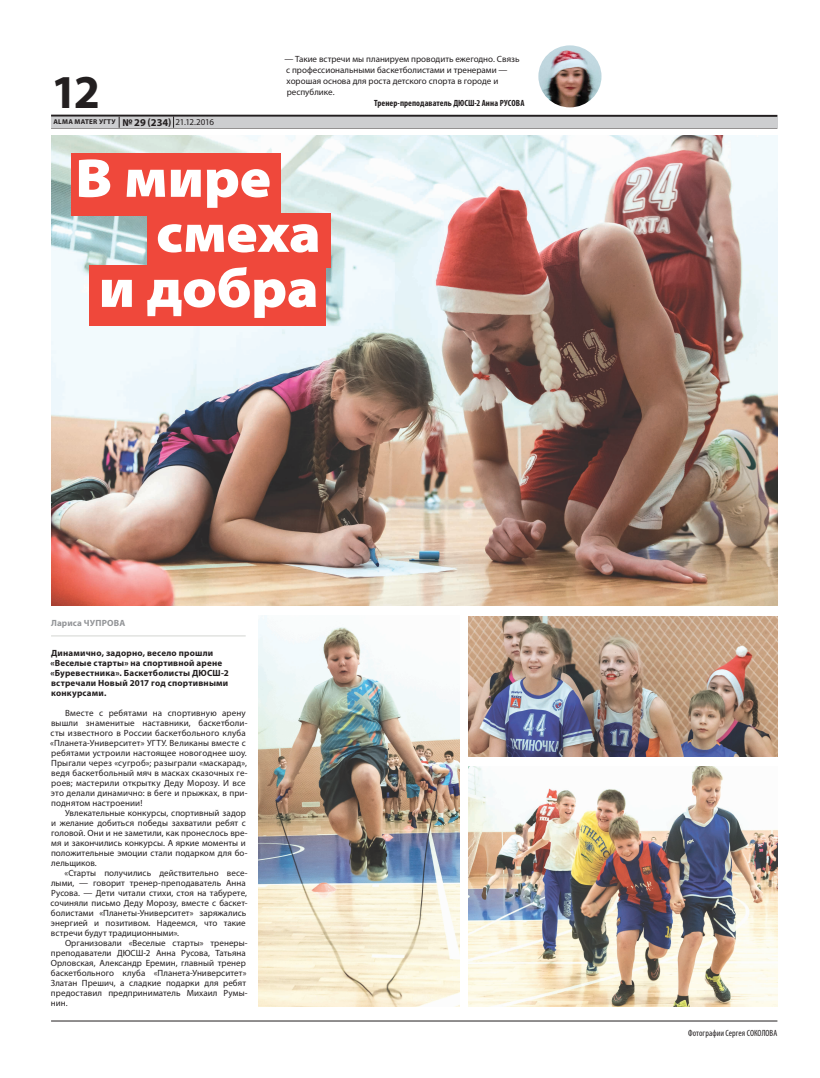
<style>
.page{position:relative;width:820px;height:1078px;background:#fff}
.page>*{position:absolute;margin:0;border:0;box-sizing:border-box;transform-origin:0 0}
.t1{font:900 semi-expanded 55px "Myriad Pro";letter-spacing:-.01em;color:#fff}
.t2{font:700 47.4px "Myriad Pro";color:#231f20}
.t3{font:9px/10px "Myriad Pro";letter-spacing:.005em;color:#231f20}
.t4{font:700 9px/10px "Myriad Pro";letter-spacing:.02em;color:#231f20}
.t5{font:700 condensed 9px "Myriad Pro";letter-spacing:.01em;color:#231f20}
.t6{font:condensed 9px "Myriad Pro";letter-spacing:.005em;color:#231f20}
.t7{font:700 9px "Myriad Pro";letter-spacing:.015em;color:#939598}
.t8{font:700 7px "Myriad Pro";letter-spacing:.04em;color:#231f20}
.s1{font-size:10.5px}
.s2{font-weight:400;font-size:9px}
</style>
<div class="page">
<hr style="left:51px;top:128px;width:726px;height:1px;background:#231f20">
<hr style="left:51px;top:115px;width:726px;height:2px;background:#231f20">
<div style="left:51px;top:117px;width:726px;height:11px;background:#cdced0"></div>
<svg style="left:173px;top:116px;width:1px;height:12px"></svg>
<hr style="left:51px;top:1020px;width:726px;height:1px;background:#231f20">
<img style="left:52px;top:135px;width:725px;height:470px">
<div style="left:71px;top:153px;width:210px;height:62px;background:#ef483b"></div>
<div style="left:148px;top:213px;width:182px;height:55px;background:#ef483b"></div>
<div style="left:89px;top:265px;width:236px;height:60px;background:#ef483b"></div>
<img style="left:468px;top:616px;width:309px;height:139px">
<img style="left:258px;top:615px;width:201px;height:390px">
<img style="left:468px;top:766px;width:309px;height:239px">
<img style="left:538px;top:45px;width:63px;height:62px">
<hr style="left:51px;top:635px;width:194px;height:1px;background:#d3d5d1">
<h2 class="t2" style="left:51px;top:61px;width:50px">12</h2>
<p class="t8" style="left:53px;top:117px;width:162px">ALMA MATER УГТУ <span class="s1">№ 29 (234)</span> <span class="s2">21.12.2016</span></p>
<p class="t3" style="left:284px;top:54px;width:237px;line-height:10.8px">— Такие встречи мы планируем проводить ежегодно. Связь с профессиональными баскетболистами и тренерами — хорошая основа для роста детского спорта в городе и республике.</p>
<p class="t5" style="left:374px;top:97px;width:152px">Тренер-преподаватель ДЮСШ-2 Анна РУСОВА</p>
<h1 class="t1" style="left:75px;top:147px;width:197px">В мире</h1>
<h1 class="t1" style="left:156px;top:202px;width:166px">смеха</h1>
<h1 class="t1" style="left:99px;top:257px;width:221px">и добра</h1>
<p class="t7" style="left:51px;top:617px;width:76px">Лариса ЧУПРОВА</p>
<p class="t4" style="left:50px;top:647px;width:180px">Динамично, задорно, весело прошли «Веселые старты» на спортивной арене «Буревестника». Баскетболисты ДЮСШ-2 встречали Новый 2017 год спортивными конкурсами.</p>
<p class="t3" style="left:50px;top:707px;width:199px;text-indent:15px">Вместе с ребятами на спортивную арену вышли знаменитые наставники, баскетболи&shy;сты известного в России баскетбольного клуба «Планета-Университет» УГТУ. Великаны вместе с ребятами устроили настоящее новогоднее шоу.<br>Прыгали через «сугроб»; разыграли «маскарад», ведя баскетбольный мяч в масках сказочных ге&shy;роев; мастерили открытку Деду Морозу. И все это делали динамично: в беге и прыжках, в при&shy;поднятом настроении!</p>
<p class="t3" style="left:51px;top:807px;width:198px;text-indent:14px">Увлекательные конкурсы, спортивный задор и желание добиться победы захватили ребят с головой. Они и не заметили, как пронеслось вре&shy;мя и закончились конкурсы. А яркие моменты и положительные эмоции стали подарком для бо&shy;лельщиков.</p>
<p class="t3" style="left:51px;top:867px;width:198px;text-indent:14px">«Старты получились действительно весе&shy;лыми, — говорит тренер-преподаватель Анна Русова. — Дети читали стихи, стоя на табурете, сочиняли письмо Деду Морозу, вместе с баскет&shy;болистами «Планеты-Университет» заряжались энергией и позитивом. Надеемся, что такие встречи будут традиционными».</p>
<p class="t3" style="left:51px;top:937px;width:198px;text-indent:14px">Организовали «Веселые старты» тренеры&shy;преподаватели ДЮСШ-2 Анна Русова, Татьяна Орловская, Александр Еремин, главный тренер баскетбольного клуба «Планета-Университет» Златан Прешич, а сладкие подарки для ребят предоставил предприниматель Михаил Румы&shy;нин.</p>
<p class="t6" style="left:687px;top:1027px;width:91px">Фотографии Сергея СОКОЛОВА</p>
</div>
